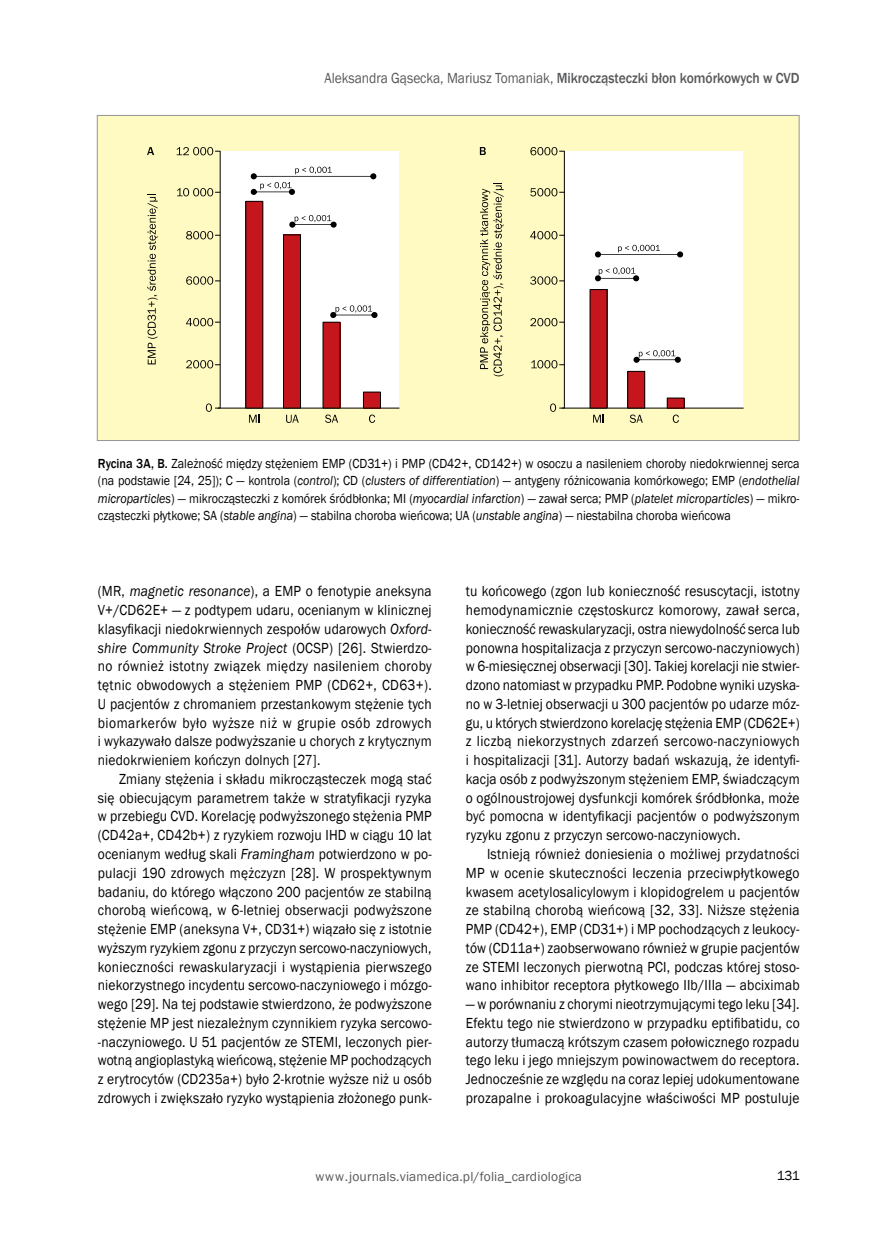
<style>
.page{position:relative;width:872px;height:1234px;background:#fff}
.page>*{position:absolute;margin:0;border:0;box-sizing:border-box;transform-origin:0 0}
.t1{font:15px/18.8px "Franklin Gothic";letter-spacing:.015em;color:#000;text-align:justify;scale:.9 1}
.t2{font:15px "Franklin Gothic";letter-spacing:-.005em;color:#58595b;scale:.9 1}
.t3{font:13.5px/17.2px "Franklin Gothic";color:#000;text-align:justify;scale:.9 1}
.t4{font:13.5px "Franklin Gothic";letter-spacing:.01em;color:#58595b}
.t5{font:13.5px "Franklin Gothic";color:#000}
.s1{font-weight:500}
.s2{font-style:italic}
</style>
<div class="page">
<div style="left:97px;top:115px;width:702px;height:325px;background:#fffac2"></div>
<div style="left:220px;top:151px;width:178px;height:256px;background:#fff"></div>
<div style="left:564px;top:151px;width:178px;height:256px;background:#fff"></div>
<hr style="left:218px;top:407px;width:181px;height:1px;background:#000">
<hr style="left:220px;top:151px;width:1px;height:257px;background:#000">
<svg style="left:206px;top:403px;width:14px;height:9px"></svg>
<svg style="left:186px;top:318px;width:34px;height:8px"></svg>
<svg style="left:186px;top:276px;width:34px;height:8px"></svg>
<svg style="left:177px;top:188px;width:43px;height:8px"></svg>
<svg style="left:186px;top:360px;width:34px;height:8px"></svg>
<svg style="left:249px;top:414px;width:11px;height:8px"></svg>
<div style="left:246px;top:201px;width:17px;height:207px;background:#c4161c"></div>
<svg style="left:186px;top:231px;width:34px;height:8px"></svg>
<svg style="left:147px;top:194px;width:11px;height:170px"></svg>
<svg style="left:286px;top:414px;width:13px;height:9px"></svg>
<div style="left:283px;top:235px;width:17px;height:173px;background:#c4161c"></div>
<div style="left:283px;top:234px;width:18px;height:174px;border:1px solid #000"></div>
<svg style="left:325px;top:414px;width:13px;height:9px"></svg>
<div style="left:323px;top:322px;width:17px;height:86px;background:#c4161c"></div>
<svg style="left:369px;top:414px;width:6px;height:9px"></svg>
<div style="left:363px;top:392px;width:17px;height:16px;background:#c4161c"></div>
<div style="left:363px;top:391px;width:18px;height:17px;border:1px solid #000"></div>
<svg style="left:289px;top:215px;width:48px;height:12px"></svg>
<svg style="left:330px;top:305px;width:47px;height:13px"></svg>
<svg style="left:177px;top:147px;width:43px;height:8px"></svg>
<hr style="left:562px;top:407px;width:181px;height:1px;background:#000">
<hr style="left:564px;top:151px;width:1px;height:257px;background:#000">
<svg style="left:550px;top:403px;width:14px;height:9px"></svg>
<svg style="left:530px;top:318px;width:34px;height:8px"></svg>
<svg style="left:530px;top:276px;width:34px;height:8px"></svg>
<svg style="left:530px;top:188px;width:34px;height:8px"></svg>
<svg style="left:531px;top:360px;width:33px;height:8px"></svg>
<svg style="left:593px;top:414px;width:11px;height:8px"></svg>
<div style="left:590px;top:289px;width:17px;height:119px;background:#c4161c"></div>
<svg style="left:530px;top:231px;width:34px;height:8px"></svg>
<svg style="left:480px;top:183px;width:23px;height:193px"></svg>
<svg style="left:629px;top:414px;width:14px;height:9px"></svg>
<div style="left:627px;top:371px;width:17px;height:37px;background:#c4161c"></div>
<div style="left:627px;top:371px;width:18px;height:37px;border:1px solid #000"></div>
<svg style="left:672px;top:414px;width:7px;height:9px"></svg>
<div style="left:667px;top:398px;width:17px;height:10px;background:#c4161c"></div>
<svg style="left:595px;top:245px;width:88px;height:12px"></svg>
<svg style="left:633px;top:350px;width:48px;height:13px"></svg>
<svg style="left:530px;top:147px;width:34px;height:8px"></svg>
<svg style="left:147px;top:147px;width:7px;height:8px"></svg>
<svg style="left:480px;top:147px;width:6px;height:8px"></svg>
<svg style="left:595px;top:267px;width:44px;height:14px"></svg>
<svg style="left:251px;top:167px;width:125px;height:28px"></svg>
<p class="t2" style="left:324px;top:69px;width:529px">Aleksandra Gąsecka, Mariusz Tomaniak, <span class="s1">Mikrocząsteczki błon komórkowych w CVD</span></p>
<p class="t3" style="left:98px;top:455px;width:781px"><span class="s1">Rycina 3A, B.</span> Zależność między stężeniem EMP (CD31+) i PMP (CD42+, CD142+) w osoczu a nasileniem choroby niedokrwiennej serca (na podstawie [24, 25]); C — kontrola (<span class="s2">control</span>); CD (<span class="s2">clusters of differentiation</span>) — antygeny różnicowania komórkowego; EMP (<span class="s2">endothelial microparticles</span>) — mikrocząsteczki z komórek śródbłonka; MI (<span class="s2">myocardial infarction</span>) — zawał serca; PMP (<span class="s2">platelet microparticles</span>) — mikro&shy;cząsteczki płytkowe; SA (<span class="s2">stable angina</span>) — stabilna choroba wieńcowa; UA (<span class="s2">unstable angina</span>) — niestabilna choroba wieńcowa</p>
<p class="t1" style="left:98px;top:582px;width:372px">(MR, <span class="s2">magnetic resonance</span>), a EMP o fenotypie aneksyna V+/CD62E+ — z podtypem udaru, ocenianym w klinicznej klasyfikacji niedokrwiennych zespołów udarowych <span class="s2">Oxford&shy;shire Community Stroke Project</span> (OCSP) [26]. Stwierdzo&shy;no również istotny związek między nasileniem choroby tętnic obwodowych a stężeniem PMP (CD62+, CD63+).<br>U pacjentów z chromaniem przestankowym stężenie tych biomarkerów było wyższe niż w grupie osób zdrowych i wykazywało dalsze podwyższanie u chorych z krytycznym niedokrwieniem kończyn dolnych [27].</p>
<p class="t1" style="left:98px;top:769px;width:372px;text-indent:21px">Zmiany stężenia i składu mikrocząsteczek mogą stać się obiecującym parametrem także w stratyfikacji ryzyka w przebiegu CVD. Korelację podwyższonego stężenia PMP (CD42a+, CD42b+) z ryzykiem rozwoju IHD w ciągu 10 lat ocenianym według skali <span class="s2">Framingham</span> potwierdzono w po&shy;pulacji 190 zdrowych mężczyzn [28]. W prospektywnym badaniu, do którego włączono 200 pacjentów ze stabilną chorobą wieńcową, w 6-letniej obserwacji podwyższone stężenie EMP (aneksyna V+, CD31+) wiązało się z istotnie wyższym ryzykiem zgonu z przyczyn sercowo-naczyniowych, konieczności rewaskularyzacji i wystąpienia pierwszego niekorzystnego incydentu sercowo-naczyniowego i mózgo&shy;wego [29]. Na tej podstawie stwierdzono, że podwyższone stężenie MP jest niezależnym czynnikiem ryzyka sercowo--naczyniowego. U 51 pacjentów ze STEMI, leczonych pier&shy;wotną angioplastyką wieńcową, stężenie MP pochodzących z erytrocytów (CD235a+) było 2-krotnie wyższe niż u osób zdrowych i zwiększało ryzyko wystąpienia złożonego punk-</p>
<p class="t1" style="left:466px;top:582px;width:372px">tu końcowego (zgon lub konieczność resuscytacji, istotny hemodynamicznie częstoskurcz komorowy, zawał serca, konieczność rewaskularyzacji, ostra niewydolność serca lub ponowna hospitalizacja z przyczyn sercowo-naczyniowych) w 6-miesięcznej obserwacji [30]. Takiej korelacji nie stwier&shy;dzono natomiast w przypadku PMP. Podobne wyniki uzyska&shy;no w 3-letniej obserwacji u 300 pacjentów po udarze móz&shy;gu, u których stwierdzono korelację stężenia EMP (CD62E+) z liczbą niekorzystnych zdarzeń sercowo-naczyniowych i hospitalizacji [31]. Autorzy badań wskazują, że identyfi&shy;kacja osób z podwyższonym stężeniem EMP, świadczącym o ogólnoustrojowej dysfunkcji komórek śródbłonka, może być pomocna w identyfikacji pacjentów o podwyższonym ryzyku zgonu z przyczyn sercowo-naczyniowych.</p>
<p class="t1" style="left:466px;top:844px;width:372px;text-indent:21px">Istnieją również doniesienia o możliwej przydatności MP w ocenie skuteczności leczenia przeciwpłytkowego kwasem acetylosalicylowym i klopidogrelem u pacjentów ze stabilną chorobą wieńcową [32, 33]. Niższe stężenia PMP (CD42+), EMP (CD31+) i MP pochodzących z leukocy&shy;tów (CD11a+) zaobserwowano również w grupie pacjentów ze STEMI leczonych pierwotną PCI, podczas której stoso&shy;wano inhibitor receptora płytkowego IIb/IIIa — abciximab</p>
<p class="t1" style="left:466px;top:994px;width:372px">— w porównaniu z chorymi nieotrzymującymi tego leku [34].<br>Efektu tego nie stwierdzono w przypadku eptifibatidu, co autorzy tłumaczą krótszym czasem połowicznego rozpadu tego leku i jego mniejszym powinowactwem do receptora.<br>Jednocześnie ze względu na coraz lepiej udokumentowane prozapalne i prokoagulacyjne właściwości MP postuluje</p>
<p class="t4" style="left:315px;top:1168px;width:268px">www.journals.viamedica.pl/folia_cardiologica</p>
<p class="t5" style="left:776px;top:1166px;width:24px">131</p>
</div>
